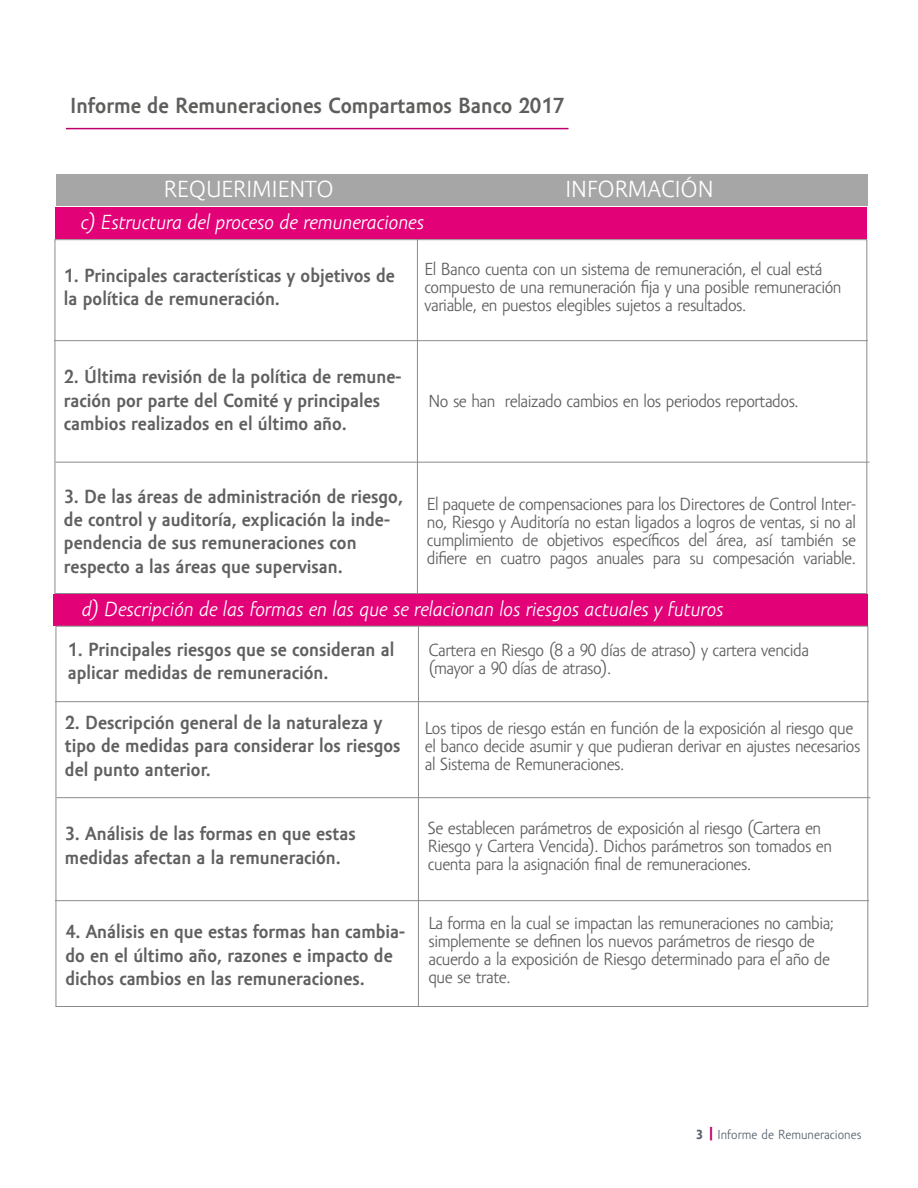
<style>
.page{position:relative;width:918px;height:1188px;background:#fff}
.page>*{position:absolute;margin:0;border:0;box-sizing:border-box;transform-origin:0 0}
.t1{font:24px "Amor Sans Pro";color:#fff}
.t2{font:700 22.5px "Amor Sans Pro";color:#5e5e5d}
.t3{font:italic 21px "Amor Sans Pro";color:#fff}
.t4{font:700 19.5px/23.4px "Amor Sans Pro";color:#606060}
.t5{font:18px/18px "Amor Sans Pro";letter-spacing:-.025em;color:#606060}
.t6{font:13.5px "Amor Sans Pro";color:#58626e}
.s1{font-family:"Amor Sans Text Pro";font-weight:700}
.s2{font-family:"Amor Sans Text Pro";font-weight:700;color:#bd006c}
</style>
<div class="page">
<div style="left:56px;top:175px;width:812px;height:31px;background:#a6a6a6"></div>
<div style="left:55px;top:208px;width:812px;height:31px;background:#e20176"></div>
<hr style="left:417px;top:239px;width:1px;height:356px;background:#8e8a8a">
<hr style="left:54px;top:340px;width:814px;height:1px;background:#8e8a8a">
<hr style="left:55px;top:462px;width:814px;height:1px;background:#8e8a8a">
<div style="left:54px;top:594px;width:814px;height:31px;background:#e20176"></div>
<hr style="left:418px;top:626px;width:1px;height:381px;background:#8e8a8a">
<hr style="left:55px;top:701px;width:814px;height:1px;background:#8e8a8a">
<hr style="left:56px;top:797px;width:814px;height:1px;background:#8e8a8a">
<hr style="left:55px;top:900px;width:814px;height:1px;background:#8e8a8a">
<hr style="left:66px;top:128px;width:502px;height:1px;background:#bd006c">
<p class="t2" style="left:70px;top:93px;width:496px">Informe de Remuneraciones Compartamos Banco 2017</p>
<h1 class="t1" style="left:164px;top:176px;width:171px">REQUERIMIENTO</h1>
<p class="t3" style="left:81px;top:211px;width:345px">c) Estructura del proceso de remuneraciones</p>
<h1 class="t1" style="left:565px;top:176px;width:150px">INFORMACIÓN</h1>
<p class="t4" style="left:64px;top:264px;width:332px">1. Principales características y objetivos de la política de remuneración.</p>
<p class="t4" style="left:64px;top:366px;width:339px">2. Última revisión de la política de remune&shy;ración por parte del Comité y principales cambios realizados en el último año.</p>
<p class="t5" style="left:424px;top:261px;width:419px">El Banco cuenta con un sistema de remuneración, el cual está compuesto de una remuneración fija y una posible remuneración variable, en puestos elegibles sujetos a resultados.</p>
<p class="t5" style="left:428px;top:393px;width:372px">No se han relaizado cambios en los periodos reportados.</p>
<p class="t4" style="left:64px;top:485px;width:340px">3. De las áreas de administración de riesgo, de control y auditoría, explicación la inde&shy;pendencia de sus remuneraciones con respecto a las áreas que supervisan.</p>
<p class="t5" style="left:427px;top:495px;width:431px;text-align:justify">El paquete de compensaciones para los Directores de Control Inter&shy;no, Riesgo y Auditoría no estan ligados a logros de ventas, si no al cumplimiento de objetivos específicos del área, así también se difiere en cuatro pagos anuales para su compesación variable.</p>
<p class="t3" style="left:82px;top:598px;width:643px">d) Descripción de las formas en las que se relacionan los riesgos actuales y futuros</p>
<p class="t5" style="left:428px;top:642px;width:382px">Cartera en Riesgo (8 a 90 días de atraso) y cartera vencida (mayor a 90 días de atraso).</p>
<p class="t4" style="left:68px;top:638px;width:328px">1. Principales riesgos que se consideran al aplicar medidas de remuneración.</p>
<p class="t4" style="left:65px;top:711px;width:337px">2. Descripción general de la naturaleza y tipo de medidas para considerar los riesgos del punto anterior.</p>
<p class="t5" style="left:425px;top:720px;width:437px">Los tipos de riesgo están en función de la exposición al riesgo que el banco decide asumir y que pudieran derivar en ajustes necesarios al Sistema de Remuneraciones.</p>
<p class="t4" style="left:65px;top:823px;width:292px">3. Análisis de las formas en que estas medidas afectan a la remuneración.</p>
<p class="t5" style="left:428px;top:820px;width:406px">Se establecen parámetros de exposición al riesgo (Cartera en<br>Riesgo y Cartera Vencida). Dichos parámetros son tomados en cuenta para la asignación final de remuneraciones.</p>
<p class="t4" style="left:65px;top:921px;width:341px">4. Análisis en que estas formas han cambia&shy;do en el último año, razones e impacto de dichos cambios en las remuneraciones.</p>
<p class="t5" style="left:428px;top:914px;width:407px">La forma en la cual se impactan las remuneraciones no cambia; simplemente se definen los nuevos parámetros de riesgo de acuerdo a la exposición de Riesgo determinado para el año de que se trate.</p>
<p class="t6" style="left:696px;top:1127px;width:167px"><span class="s1">3</span> <span class="s2">|</span> Informe de Remuneraciones</p>
</div>
